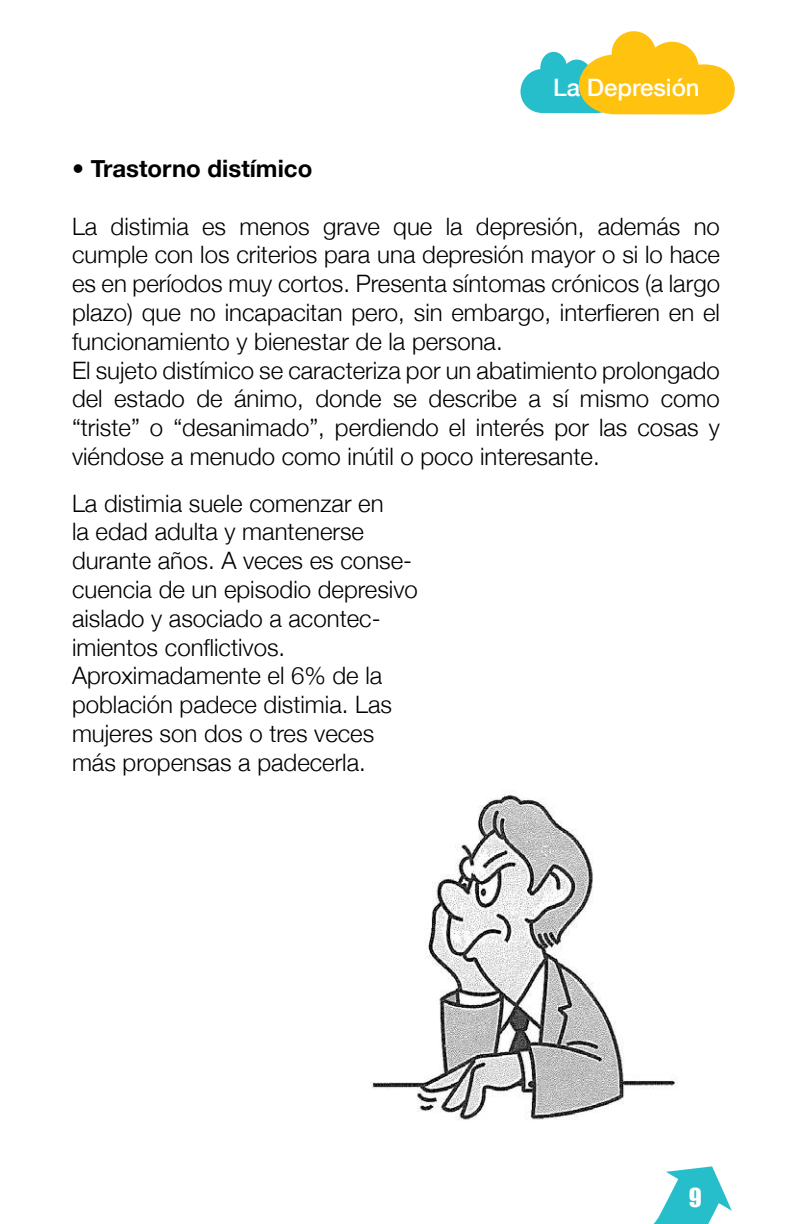
<style>
.page{position:relative;width:792px;height:1224px;background:#fff}
.page>*{position:absolute;margin:0;border:0;box-sizing:border-box;transform-origin:0 0}
.t1{font:300 24px/28.8px "Helvetica Neue";color:#000}
.t2{font:700 24px "Helvetica Neue";color:#000}
.t3{font:500 24px "Helvetica Neue";color:#fff}
.t4{font:24px "Impact";color:#fff}
</style>
<div class="page">
<svg style="left:653px;top:1166px;width:79px;height:58px"></svg>
<svg style="left:520px;top:31px;width:215px;height:84px"></svg>
<img style="left:370px;top:795px;width:308px;height:325px">
<p class="t3" style="left:553px;top:68px;width:148px">La Depresión</p>
<p class="t2" style="left:72px;top:147px;width:242px">• Trastorno distímico</p>
<p class="t1" style="left:72px;top:210px;width:650px">La distimia es menos grave que la depresión, además no cumple con los criterios para una depresión mayor o si lo hace es en períodos muy cortos. Presenta síntomas crónicos (a largo plazo) que no incapacitan pero, sin embargo, interfieren en el funcionamiento y bienestar de la persona.<br>El sujeto distímico se caracteriza por un abatimiento prolongado del estado de ánimo, donde se describe a sí mismo como “triste” o “desanimado”, perdiendo el interés por las cosas y viéndose a menudo como inútil o poco interesante.</p>
<p class="t1" style="left:72px;top:487px;width:347px">La distimia suele comenzar en<br>la edad adulta y mantenerse durante años. A veces es conse&shy;cuencia de un episodio depresivo aislado y asociado a acontec&shy;imientos conflictivos.<br>Aproximadamente el 6% de la población padece distimia. Las mujeres son dos o tres veces más propensas a padecerla.</p>
<p class="t4" style="left:689px;top:1179px;width:15px">9</p>
</div>
